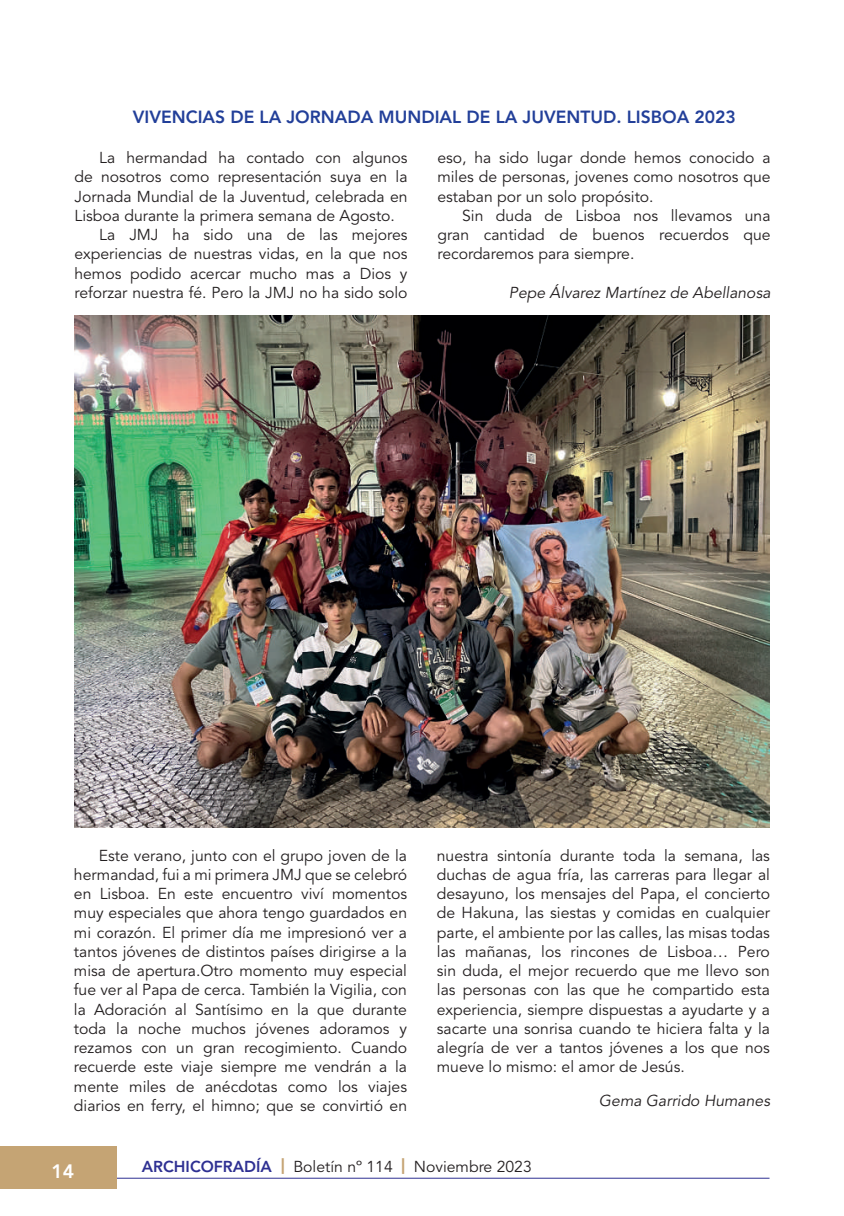
<style>
.page{position:relative;width:844px;height:1216px;background:#fff}
.page>*{position:absolute;margin:0;border:0;box-sizing:border-box;transform-origin:0 0}
.t1{font:800 19.25px "Avenir LT Std";color:#fff}
.t2{font:800 17.5px "Avenir LT Std";color:#223f99}
.t3{font:15.75px/19.2px "Avenir LT Std";color:#231f20;text-align:justify}
.t4{font:italic 15.75px "Avenir LT Std";color:#231f20}
.s1{font-weight:800;color:#2e3092}
.s2{font-weight:900;color:#c5a474}
</style>
<div class="page">
<hr style="left:110px;top:1177px;width:659px;height:1px;background:#2e3092">
<div style="left:0;top:1146px;width:117px;height:42px;background:#c5a474"></div>
<img style="left:74px;top:315px;width:695px;height:512px">
<p class="t2" style="left:133px;top:106px;width:604px">VIVENCIAS DE LA JORNADA MUNDIAL DE LA JUVENTUD. LISBOA 2023</p>
<p class="t3" style="left:99px;top:148px;width:310px">La hermandad ha contado con algunos</p>
<p class="t3" style="left:74px;top:168px;width:334px">de nosotros como representación suya en la</p>
<p class="t3" style="left:74px;top:187px;width:334px">Jornada Mundial de la Juventud, celebrada en</p>
<p class="t3" style="left:74px;top:206px;width:322px">Lisboa durante la primera semana de Agosto.</p>
<p class="t3" style="left:99px;top:225px;width:310px">La JMJ ha sido una de las mejores</p>
<p class="t3" style="left:74px;top:245px;width:334px">experiencias de nuestras vidas, en la que nos</p>
<p class="t3" style="left:74px;top:264px;width:334px">hemos podido acercar mucho mas a Dios y</p>
<p class="t3" style="left:74px;top:283px;width:334px">reforzar nuestra fé. Pero la JMJ no ha sido solo</p>
<p class="t3" style="left:437px;top:148px;width:334px">eso, ha sido lugar donde hemos conocido a miles de personas, jovenes como nosotros que estaban por un solo propósito.</p>
<p class="t3" style="left:437px;top:206px;width:334px;text-indent:25px">Sin duda de Lisboa nos llevamos una gran cantidad de buenos recuerdos que recordaremos para siempre.</p>
<p class="t4" style="left:509px;top:283px;width:263px">Pepe Álvarez Martínez de Abellanosa</p>
<p class="t3" style="left:74px;top:846px;width:334px;text-indent:25px">Este verano, junto con el grupo joven de la hermandad, fui a mi primera JMJ que se celebró en Lisboa. En este encuentro viví momentos muy especiales que ahora tengo guardados en mi corazón. El primer día me impresionó ver a tantos jóvenes de distintos países dirigirse a la misa de apertura.Otro momento muy especial fue ver al Papa de cerca. También la Vigilia, con la Adoración al Santísimo en la que durante toda la noche muchos jóvenes adoramos y rezamos con un gran recogimiento. Cuando recuerde este viaje siempre me vendrán a la mente miles de anécdotas como los viajes diarios en ferry, el himno; que se convirtió en</p>
<p class="t3" style="left:437px;top:845px;width:334px">nuestra sintonía durante toda la semana, las duchas de agua fría, las carreras para llegar al desayuno, los mensajes del Papa, el concierto de Hakuna, las siestas y comidas en cualquier parte, el ambiente por las calles, las misas todas las mañanas, los rincones de Lisboa… Pero sin duda, el mejor recuerdo que me llevo son las personas con las que he compartido esta experiencia, siempre dispuestas a ayudarte y a sacarte una sonrisa cuando te hiciera falta y la alegría de ver a tantos jóvenes a los que nos mueve lo mismo: el amor de Jesús.</p>
<p class="t4" style="left:598px;top:1091px;width:172px">Gema Garrido Humanes</p>
<p class="t1" style="left:51px;top:1159px;width:24px">14</p>
<p class="t3" style="left:142px;top:1156px;width:391px"><span class="s1">ARCHICOFRADÍA</span> <span class="s2">|</span> Boletín nº 114 <span class="s2">|</span> Noviembre 2023</p>
</div>
